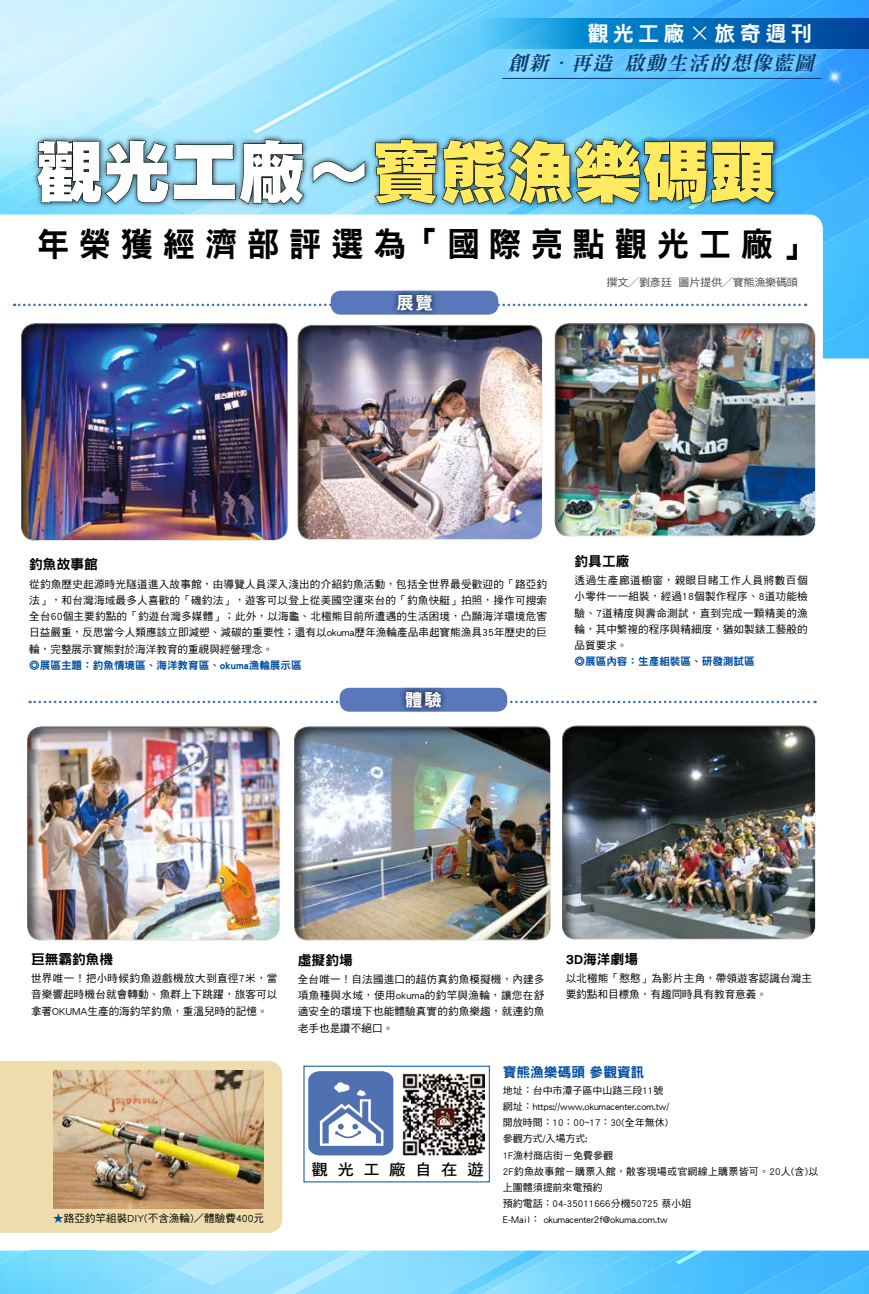
<style>
.page{position:relative;width:869px;height:1294px;background:#fff}
.page>*{position:absolute;margin:0;border:0;box-sizing:border-box;transform-origin:0 0}
.t1{font:67.25px "DF Hei Std W12";color:#ffea60}
.t2{font:33.62px "DF Hei Std W9";letter-spacing:.285em;color:#000}
.t3{font:21.12px "DF Hei Std W9";letter-spacing:.2em;color:#fff}
.t4{font:italic 19.88px "DF Ming Std W9";color:#033c74}
.t5{font:17.38px "DF Hei Std W9";color:#fff}
.t6{font:15.62px "DF Hei Std W7";letter-spacing:.58em;color:#000;scale:1.05 1}
.t7{font:13.75px "DF Hei Std W9";color:#000}
.t8{font:13.75px "DF Hei Std W9";color:#004ea2}
.t9{font:10.62px/16.1px "DF Hei Std W5";letter-spacing:.01em;color:#000}
.t10{font:10.62px "DF Hei Std W5";letter-spacing:-.025em;color:#4c4948;scale:1.05 1}
.t11{font:10px/16.2px "DF Hei Std W5";color:#000}
.s1{font-family:"DF Hei Std W5"}
.s2{font-family:"DF Ming Std W5"}
.s3{color:#fff}
.s4{font-family:"DF Hei Std W9";color:#004ea2}
</style>
<div class="page">
<img style="left:646px;top:0;width:222px;height:18px">
<div style="left:19px;top:52px;width:65px;height:44px;background:#d5f4fe"></div>
<img style="left:0;top:86px;width:21px;height:10px">
<img style="left:121px;top:6px;width:9px;height:33px">
<img style="left:6px;top:40px;width:62px;height:34px">
<svg style="left:0;top:69px;width:6px;height:7px"></svg>
<img style="left:134px;top:0;width:15px;height:96px">
<img style="left:32px;top:18px;width:62px;height:22px">
<svg style="left:121px;top:0;width:16px;height:6px"></svg>
<div style="left:56px;top:0;width:65px;height:39px;background:#cdf2fe"></div>
<div style="left:0;top:24px;width:58px;height:45px;background:#d1f2fe"></div>
<img style="left:26px;top:0;width:63px;height:18px">
<svg style="left:0;top:0;width:13px;height:7px"></svg>
<img style="left:0;top:96px;width:149px;height:38px">
<img style="left:131px;top:101px;width:18px;height:18px">
<img style="left:105px;top:129px;width:44px;height:85px">
<img style="left:0;top:210px;width:45px;height:4px">
<img style="left:149px;top:0;width:426px;height:214px">
<img style="left:351px;top:76px;width:517px;height:282px">
<img style="left:253px;top:0;width:247px;height:133px">
<img style="left:688px;top:109px;width:180px;height:100px">
<img style="left:712px;top:0;width:31px;height:17px">
<img style="left:653px;top:4px;width:61px;height:14px">
<img style="left:536px;top:85px;width:60px;height:28px">
<img style="left:477px;top:101px;width:61px;height:33px">
<img style="left:418px;top:133px;width:61px;height:1px">
<img style="left:300px;top:210px;width:62px;height:4px">
<svg style="left:178px;top:1250px;width:690px;height:43px;background:#87d9fe"></svg>
<img style="left:822px;top:1266px;width:46px;height:27px">
<img style="left:547px;top:1250px;width:10px;height:43px">
<img style="left:178px;top:1250px;width:97px;height:34px">
<img style="left:95px;top:1250px;width:83px;height:43px">
<img style="left:33px;top:1250px;width:62px;height:43px">
<img style="left:0;top:1250px;width:33px;height:43px">
<img style="left:137px;top:1250px;width:75px;height:19px">
<img style="left:689px;top:1250px;width:133px;height:43px">
<img style="left:557px;top:1250px;width:132px;height:43px">
<img style="left:447px;top:1250px;width:100px;height:43px">
<img style="left:675px;top:1250px;width:28px;height:13px">
<img style="left:347px;top:1250px;width:26px;height:14px">
<img style="left:288px;top:1251px;width:61px;height:42px">
<img style="left:272px;top:1283px;width:18px;height:10px">
<img style="left:171px;top:1292px;width:60px;height:1px">
<svg style="left:0;top:214px;width:822px;height:209px"></svg>
<svg style="left:415px;top:18px;width:453px;height:30px;background:#1f88cc"></svg>
<div style="left:0;top:134px;width:780px;height:76px;background:#000;opacity:.88"></div>
<svg style="left:36px;top:139px;width:268px;height:65px;background:#3c5761"></svg>
<svg style="left:312px;top:161px;width:53px;height:22px"></svg>
<svg style="left:372px;top:139px;width:403px;height:66px;background:#234251"></svg>
<div style="left:497px;top:41px;width:331px;height:44px;background:#fff;opacity:.75"></div>
<hr style="left:502px;top:78px;width:319px;height:1px;background:#033c74">
<img style="left:815px;top:57px;width:39px;height:37px">
<svg style="left:820px;top:57px;width:27px;height:34px"></svg>
<img style="left:402px;top:1073px;width:82px;height:82px">
<svg style="left:308px;top:1071px;width:85px;height:84px"></svg>
<div style="left:0;top:1061px;width:282px;height:171px;background:#eedcac"></div>
<img style="left:53px;top:1070px;width:210px;height:137px">
<div style="left:21px;top:323px;width:269px;height:219px;background:#000;opacity:.61"></div>
<div style="left:298px;top:325px;width:246px;height:215px;background:#000;opacity:.61"></div>
<div style="left:554px;top:323px;width:263px;height:214px;background:#000;opacity:.61"></div>
<svg style="left:14px;top:303px;width:791px;height:3px"></svg>
<div style="left:330px;top:291px;width:168px;height:23px;background:#5878bb;border-radius:10px"></div>
<div style="left:391px;top:288px;width:47px;height:29px;background:#000;opacity:.88"></div>
<svg style="left:30px;top:700px;width:785px;height:3px"></svg>
<div style="left:339px;top:687px;width:168px;height:24px;background:#5878bb;border-radius:10px"></div>
<div style="left:399px;top:685px;width:48px;height:29px;background:#000;opacity:.88"></div>
<div style="left:27px;top:726px;width:255px;height:215px;background:#000;opacity:.61"></div>
<div style="left:294px;top:726px;width:259px;height:215px;background:#000;opacity:.61"></div>
<div style="left:561px;top:725px;width:255px;height:215px;background:#000;opacity:.61"></div>
<p class="t3" style="left:587px;top:22px;width:226px">觀光工廠<span class="s1">×</span>旅奇週刊</p>
<p class="t4" style="left:507px;top:52px;width:313px">創新<span class="s2">．</span>再造 啟動生活的想像藍圖</p>
<p class="t1" style="left:36px;top:136px;width:741px"><span class="s3">觀光工廠～</span>寶熊漁樂碼頭</p>
<p class="t2" style="left:37px;top:225px;width:777px">年榮獲經濟部評選為「國際亮點觀光工廠」</p>
<p class="t5" style="left:396px;top:293px;width:38px">展覽</p>
<p class="t10" style="left:606px;top:276px;width:184px">撰文╱劉彥廷 圖片提供╱寶熊漁樂碼頭</p>
<p class="t7" style="left:29px;top:557px;width:70px">釣魚故事館</p>
<p class="t9" style="left:29px;top:575px;width:519px">從釣魚歷史起源時光隧道進入故事館，由導覽人員深入淺出的介紹釣魚活動，包括全世界最受歡迎的「路亞釣法」，和台灣海域最多人喜歡的「磯釣法」，遊客可以登上從美國空運來台的「釣魚快艇」拍照，操作可搜索全台60個主要釣點的「釣遊台灣多媒體」；此外，以海龜、北極熊目前所遭遇的生活困境，凸顯海洋環境危害日益嚴重，反思當今人類應該立即減塑、減碳的重要性；還有以okuma歷年漁輪產品串起寶熊漁具35年歷史的巨輪，完整展示寶熊對於海洋教育的重視與經營理念。<br><span class="s4">◎展區主題：釣魚情境區、海洋教育區、okuma漁輪展示區</span></p>
<p class="t5" style="left:405px;top:690px;width:38px">體驗</p>
<p class="t7" style="left:574px;top:553px;width:56px">釣具工廠</p>
<p class="t9" style="left:574px;top:572px;width:235px">透過生產廊道櫥窗，親眼目睹工作人員將數百個小零件一一組裝，經過18個製作程序、8道功能檢驗、7道精度與壽命測試，直到完成一顆精美的漁輪，其中繁複的程序與精細度，猶如製錶工藝般的品質要求。<br><span class="s4">◎展區內容：生產組裝區、研發測試區</span></p>
<p class="t7" style="left:31px;top:951px;width:84px">巨無霸釣魚機</p>
<p class="t9" style="left:31px;top:970px;width:248px;text-align:justify">世界唯一！把小時候釣魚遊戲機放大到直徑7米，當音樂響起時機台就會轉動、魚群上下跳躍，旅客可以拿著OKUMA生產的海釣竿釣魚，重溫兒時的記憶。</p>
<p class="t7" style="left:298px;top:952px;width:56px">虛擬釣場</p>
<p class="t9" style="left:298px;top:970px;width:248px;text-align:justify">全台唯一！自法國進口的超仿真釣魚模擬機，內建多項魚種與水域，使用okuma的釣竿與漁輪，讓您在舒適安全的環境下也能體驗真實的釣魚樂趣，就連釣魚老手也是讚不絕口。</p>
<p class="t7" style="left:565px;top:951px;width:74px">3D海洋劇場</p>
<p class="t9" style="left:565px;top:970px;width:248px">以北極熊「憨憨」為影片主角，帶領遊客認識台灣主要釣點和目標魚，有趣同時具有教育意義。</p>
<p class="t9" style="left:53px;top:1210px;width:212px"><span class="s4">★</span>路亞釣竿組裝DIY(不含漁輪)／體驗費400元</p>
<p class="t6" style="left:311px;top:1160px;width:165px">觀光工廠自在遊</p>
<p class="t8" style="left:502px;top:1064px;width:143px">寶熊漁樂碼頭 參觀資訊</p>
<p class="t11" style="left:502px;top:1081px;width:317px">地址：台中市潭子區中山路三段11號<br>網址：https://www.okumacenter.com.tw/<br>開放時間：10：00~17：30(全年無休)<br>參觀方式/入場方式:<br>1F漁村商店街－免費參觀<br>2F釣魚故事館－購票入館，散客現場或官網線上購票皆可。20人(含)以上團體須提前來電預約<br>預約電話：04-35011666分機50725 蔡小姐<br>E-Mail： okumacenter2f@okuma.com.tw</p>
</div>
